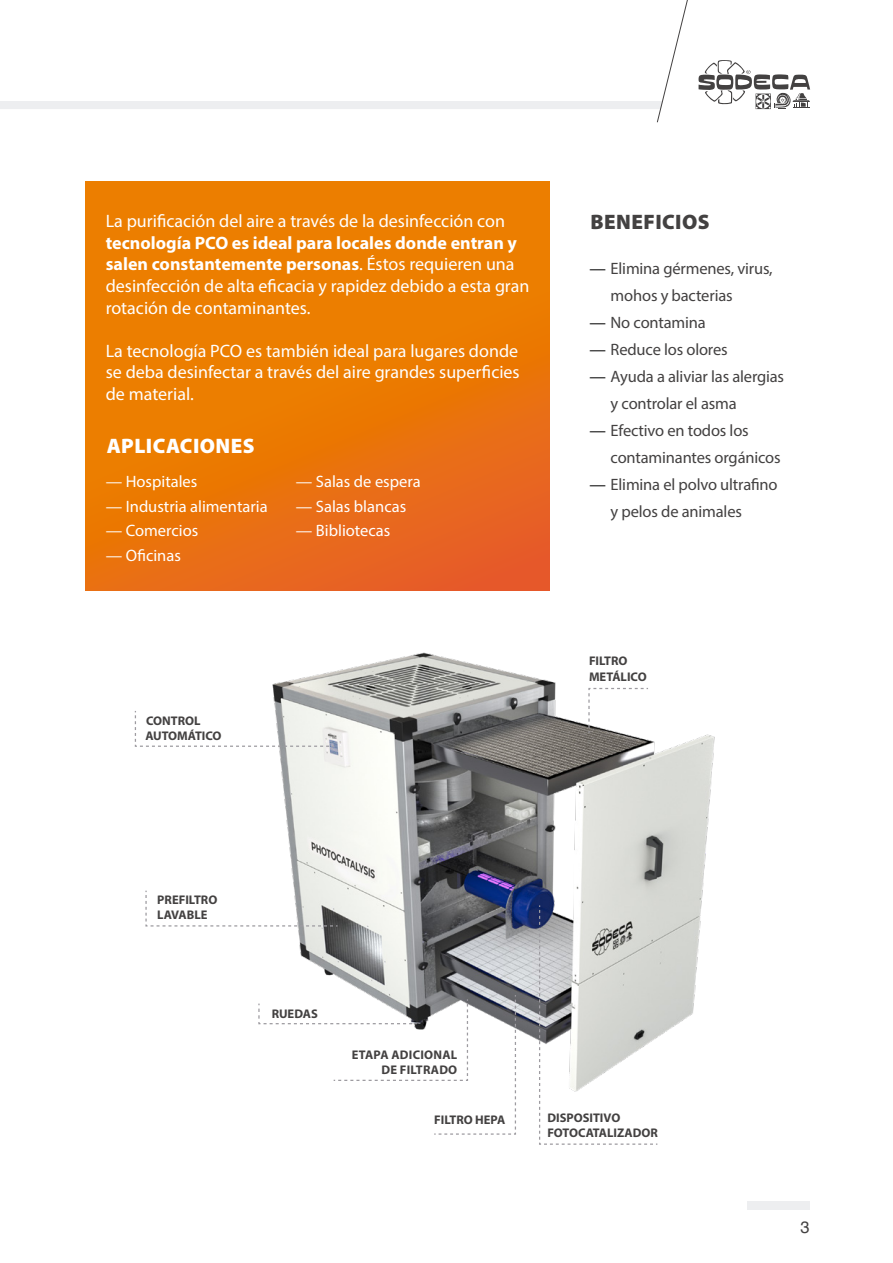
<style>
.page{position:relative;width:893px;height:1263px;background:#fff}
.page>*{position:absolute;margin:0;border:0;box-sizing:border-box;transform-origin:0 0}
.t1{font:900 21px "Myriad Pro";letter-spacing:.02em;color:#fff}
.t2{font:900 21px "Myriad Pro";letter-spacing:.02em;color:#434141}
.t3{font:18px/21.6px "Myriad Pro";color:#fff}
.t4{font:16.5px/27px "Myriad Pro";letter-spacing:-.01em;color:#434141}
.t5{font:16.5px "Myriad Pro";color:#fff}
.t6{font:16.5px "Helvetica";color:#434141}
.t7{font:700 12.6px/15px "Myriad Pro";color:#434141}
.t8{font:700 12.6px/15px "Myriad Pro";letter-spacing:.02em;color:#434141;text-align:right}
.s1{font-weight:700}
.s2{color:#000}
</style>
<div class="page">
<div style="left:748px;top:1202px;width:62px;height:8px;background:#edeef0"></div>
<svg style="left:0;top:0;width:688px;height:123px"></svg>
<svg style="left:698px;top:60px;width:112px;height:49px"></svg>
<img style="left:272px;top:652px;width:443px;height:388px">
<svg style="left:145px;top:889px;width:194px;height:38px"></svg>
<svg style="left:134px;top:710px;width:201px;height:37px"></svg>
<svg style="left:538px;top:904px;width:121px;height:241px"></svg>
<svg style="left:588px;top:687px;width:61px;height:47px"></svg>
<svg style="left:85px;top:182px;width:465px;height:408px;background:#ea7608"></svg>
<svg style="left:258px;top:994px;width:259px;height:141px"></svg>
<p class="t3" style="left:106px;top:210px;width:401px">La purificación del aire a través de la desinfección con</p>
<p class="t3" style="left:106px;top:232px;width:425px"><span class="s1">tecnología PCO es ideal para locales donde entran y salen constantemente personas</span>. Éstos requieren una desinfección de alta eficacia y rapidez debido a esta gran rotación de contaminantes.</p>
<p class="t3" style="left:106px;top:340px;width:416px;text-align:justify">La tecnología PCO es también ideal para lugares donde se deba desinfectar a través del aire grandes superficies de material.</p>
<p class="t1" style="left:107px;top:432px;width:149px">APLICACIONES</p>
<p class="t5" style="left:106px;top:471px;width:93px">— Hospitales</p>
<p class="t5" style="left:106px;top:496px;width:163px">— Industria alimentaria</p>
<p class="t5" style="left:106px;top:521px;width:94px">— Comercios</p>
<p class="t5" style="left:106px;top:546px;width:77px">— Oficinas</p>
<p class="t5" style="left:296px;top:471px;width:126px">— Salas de espera</p>
<p class="t5" style="left:296px;top:496px;width:112px">— Salas blancas</p>
<p class="t5" style="left:296px;top:521px;width:96px">— Bibliotecas</p>
<p class="t7" style="left:145px;top:713px;width:78px">CONTROL<br>AUTOMÁTICO</p>
<p class="t2" style="left:591px;top:208px;width:121px">BENEFICIOS</p>
<p class="t4" style="left:611px;top:255px;width:164px;text-indent:-21px"><span class="s2">—</span> Elimina gérmenes, virus, mohos y bacterias</p>
<p class="t4" style="left:590px;top:309px;width:118px"><span class="s2">—</span> No contamina</p>
<p class="t4" style="left:590px;top:336px;width:140px"><span class="s2">—</span> Reduce los olores</p>
<p class="t4" style="left:611px;top:363px;width:175px;text-indent:-21px"><span class="s2">—</span> Ayuda a aliviar las alergias y controlar el asma</p>
<p class="t4" style="left:611px;top:417px;width:172px;text-indent:-21px"><span class="s2">—</span> Efectivo en todos los contaminantes orgánicos</p>
<p class="t4" style="left:611px;top:471px;width:169px;text-indent:-21px"><span class="s2">—</span> Elimina el polvo ultrafino y pelos de animales</p>
<p class="t7" style="left:589px;top:653px;width:59px">FILTRO<br>METÁLICO</p>
<p class="t7" style="left:157px;top:892px;width:62px">PREFILTRO<br>LAVABLE</p>
<p class="t7" style="left:272px;top:1006px;width:48px">RUEDAS</p>
<p class="t8" style="left:352px;top:1046px;width:107px">ETAPA ADICIONAL<br>DE FILTRADO</p>
<p class="t7" style="left:434px;top:1112px;width:73px">FILTRO HEPA</p>
<p class="t7" style="left:547px;top:1109px;width:112px">DISPOSITIVO<br>FOTOCATALIZADOR</p>
<p class="t6" style="left:800px;top:1214px;width:11px">3</p>
</div>
